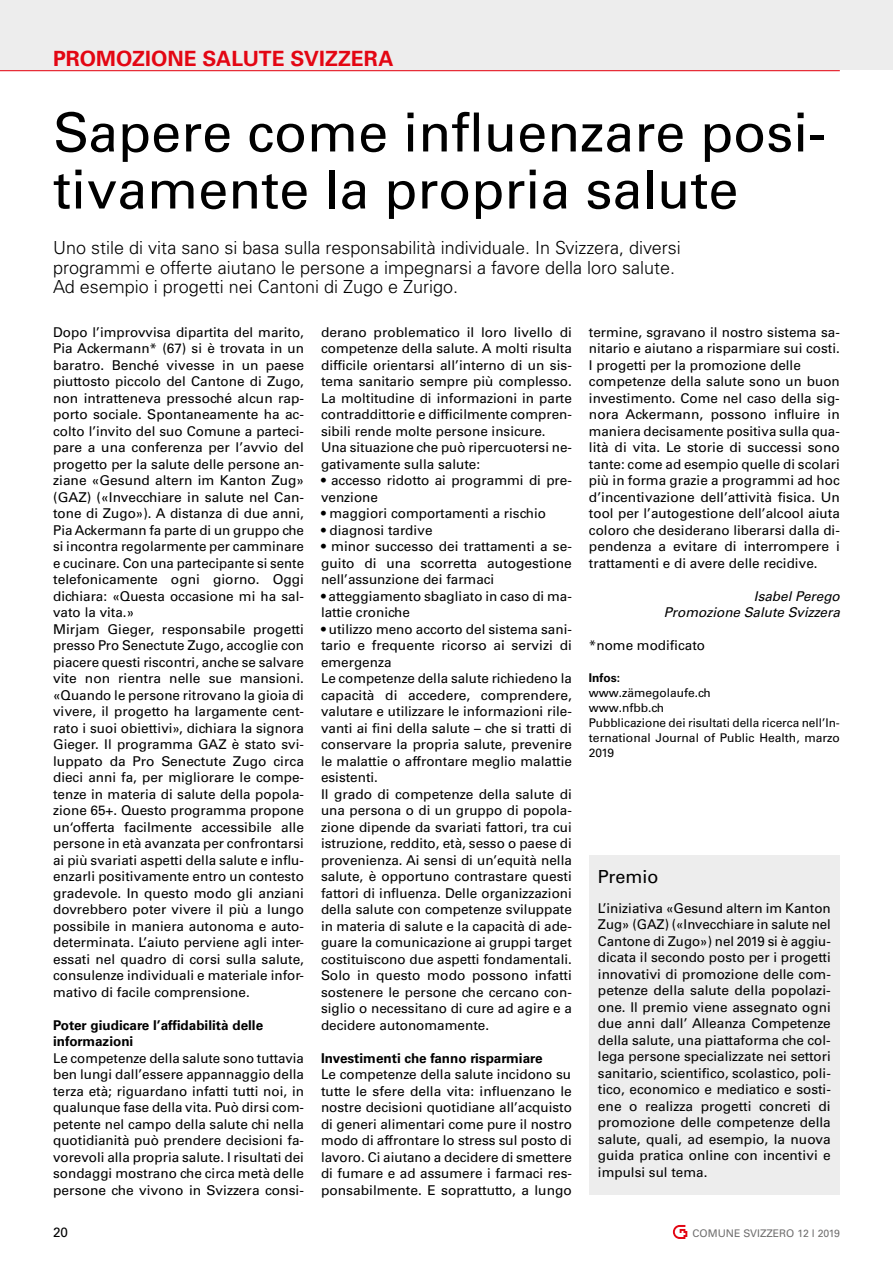
<style>
.page{position:relative;width:893px;height:1263px;background:#fff}
.page>*{position:absolute;margin:0;border:0;box-sizing:border-box;transform-origin:0 0}
.t1{font:54px/57px "Univers LT Std";color:#000}
.t2{font:700 21px "Univers LT Std";color:#e30613}
.t3{font:300 18px/19.5px "Univers LT Std";color:#000}
.t4{font:18px "Univers LT Std";color:#000}
.t5{font:13.5px/16.5px "Univers LT Std";color:#000}
.t6{font:700 13.5px/16.5px "Univers LT Std";color:#000}
.t7{font:italic 13.5px/16.5px "Univers LT Std";color:#000;text-align:right}
.t8{font:12px/15px "Univers LT Std";color:#000}
.t9{font:700 12px "Univers LT Std";color:#000}
.t10{font:10.5px "Univers LT Std";color:#706f6f}
</style>
<div class="page">
<div style="left:0;top:0;width:893px;height:70px;background:#ededed"></div>
<hr style="left:0;top:70px;width:840px;height:1px;background:#e30613">
<svg style="left:673px;top:1225px;width:14px;height:14px"></svg>
<div style="left:589px;top:855px;width:251px;height:340px;background:#ededed"></div>
<h2 class="t2" style="left:53px;top:46px;width:342px">PROMOZIONE SALUTE SVIZZERA</h2>
<h1 class="t1" style="left:53px;top:104px;width:775px">Sapere come influenzare posi&shy;tivamente la propria salute</h1>
<h3 class="t3" style="left:53px;top:238px;width:629px">Uno stile di vita sano si basa sulla responsabilità individuale. In Svizzera, diversi programmi e offerte aiutano le persone a impegnarsi a favore della loro salute.<br>Ad esempio i progetti nei Cantoni di Zugo e Zurigo.</h3>
<p class="t5" style="left:53px;top:324px;width:252px">Dopo l’improvvisa dipartita del marito, Pia Ackermann* (67) si è trovata in un baratro. Benché vivesse in un paese piuttosto piccolo del Cantone di Zugo, non intratteneva pressoché alcun rap&shy;porto sociale. Spontaneamente ha ac&shy;colto l’invito del suo Comune a parteci&shy;pare a una conferenza per l’avvio del progetto per la salute delle persone an&shy;ziane «Gesund altern im Kanton Zug» (GAZ) («Invecchiare in salute nel Can&shy;tone di Zugo»). A distanza di due anni, Pia Ackermann fa parte di un gruppo che si incontra regolarmente per camminare e cucinare. Con una partecipante si sente telefonicamente ogni giorno. Oggi dichiara: «Questa occasione mi ha sal&shy;vato la vita.»<br>Mirjam Gieger, responsabile progetti presso Pro Senectute Zugo, accoglie con piacere questi riscontri, anche se salvare vite non rientra nelle sue mansioni. «Quando le persone ritrovano la gioia di vivere, il progetto ha largamente cent&shy;rato i suoi obiettivi», dichiara la signora Gieger. Il programma GAZ è stato svi&shy;luppato da Pro Senectute Zugo circa dieci anni fa, per migliorare le compe&shy;tenze in materia di salute della popola&shy;zione 65+. Questo programma propone un‘offerta facilmente accessibile alle persone in età avanzata per confrontarsi ai più svariati aspetti della salute e influ&shy;enzarli positivamente entro un contesto gradevole. In questo modo gli anziani dovrebbero poter vivere il più a lungo possibile in maniera autonoma e auto&shy;determinata. L’aiuto perviene agli inter&shy;essati nel quadro di corsi sulla salute, consulenze individuali e materiale infor&shy;mativo di facile comprensione.</p>
<p class="t6" style="left:53px;top:1017px;width:212px">Poter giudicare l’affidabilità delle informazioni</p>
<p class="t5" style="left:53px;top:1050px;width:252px;text-align:justify">Le competenze della salute sono tuttavia ben lungi dall’essere appannaggio della terza età; riguardano infatti tutti noi, in qualunque fase della vita. Può dirsi com&shy;petente nel campo della salute chi nella quotidianità può prendere decisioni fa&shy;vorevoli alla propria salute. I risultati dei sondaggi mostrano che circa metà delle persone che vivono in Svizzera consi-</p>
<p class="t5" style="left:321px;top:324px;width:252px">derano problematico il loro livello di competenze della salute. A molti risulta difficile orientarsi all’interno di un sis&shy;tema sanitario sempre più complesso.<br>La moltitudine di informazioni in parte contraddittorie e difficilmente compren&shy;sibili rende molte persone insicure.<br>Una situazione che può ripercuotersi ne&shy;gativamente sulla salute:</p>
<p class="t5" style="left:321px;top:472px;width:252px">• accesso ridotto ai programmi di pre&shy;venzione</p>
<p class="t5" style="left:321px;top:505px;width:226px">• maggiori comportamenti a rischio</p>
<p class="t5" style="left:321px;top:522px;width:113px">• diagnosi tardive</p>
<p class="t5" style="left:321px;top:538px;width:252px;text-align:justify">• minor successo dei trattamenti a se&shy;guito di una scorretta autogestione nell’assunzione dei farmaci</p>
<p class="t5" style="left:321px;top:588px;width:252px">• atteggiamento sbagliato in caso di ma&shy;lattie croniche</p>
<p class="t5" style="left:321px;top:621px;width:252px">• utilizzo meno accorto del sistema sani&shy;tario e frequente ricorso ai servizi di emergenza<br>Le competenze della salute richiedeno la capacità di accedere, comprendere, valutare e utilizzare le informazioni rile&shy;vanti ai fini della salute – che si tratti di conservare la propria salute, prevenire le malattie o affrontare meglio malattie esistenti.<br>Il grado di competenze della salute di una persona o di un gruppo di popola&shy;zione dipende da svariati fattori, tra cui istruzione, reddito, età, sesso o paese di provenienza. Ai sensi di un’equità nella salute, è opportuno contrastare questi fattori di influenza. Delle organizzazioni della salute con competenze sviluppate in materia di salute e la capacità di ade&shy;guare la comunicazione ai gruppi target costituiscono due aspetti fondamentali.<br>Solo in questo modo possono infatti sostenere le persone che cercano con&shy;siglio o necessitano di cure ad agire e a decidere autonomamente.</p>
<p class="t6" style="left:321px;top:1050px;width:223px">Investimenti che fanno risparmiare</p>
<p class="t5" style="left:321px;top:1066px;width:252px;text-align:justify">Le competenze della salute incidono su tutte le sfere della vita: influenzano le nostre decisioni quotidiane all’acquisto di generi alimentari come pure il nostro modo di affrontare lo stress sul posto di lavoro. Ci aiutano a decidere di smettere di fumare e ad assumere i farmaci res&shy;ponsabilmente. E soprattutto, a lungo</p>
<p class="t5" style="left:589px;top:324px;width:252px">termine, sgravano il nostro sistema sa&shy;nitario e aiutano a risparmiare sui costi.<br>I progetti per la promozione delle competenze della salute sono un buon investimento. Come nel caso della sig&shy;nora Ackermann, possono influire in maniera decisamente positiva sulla qua&shy;lità di vita. Le storie di successi sono tante: come ad esempio quelle di scolari più in forma grazie a programmi ad hoc d’incentivazione dell’attività fisica. Un tool per l’autogestione dell’alcool aiuta coloro che desiderano liberarsi dalla di&shy;pendenza a evitare di interrompere i trattamenti e di avere delle recidive.</p>
<p class="t7" style="left:664px;top:588px;width:177px">Isabel Perego<br>Promozione Salute Svizzera</p>
<p class="t5" style="left:589px;top:637px;width:118px">*nome modificato</p>
<p class="t9" style="left:589px;top:670px;width:33px">Infos:</p>
<p class="t8" style="left:589px;top:685px;width:252px">www.zämegolaufe.ch<br>www.nfbb.ch<br>Pubblicazione dei risultati della ricerca nell’In&shy;ternational Journal of Public Health, marzo<br>2019</p>
<h3 class="t4" style="left:598px;top:866px;width:62px">Premio</h3>
<p class="t5" style="left:598px;top:899px;width:234px;text-align:justify">L’iniziativa «Gesund altern im Kanton Zug» (GAZ) («Invecchiare in salute nel Cantone di Zugo») nel 2019 si è aggiu&shy;dicata il secondo posto per i progetti innovativi di promozione delle com&shy;petenze della salute della popolazi&shy;one. Il premio viene assegnato ogni due anni dall’ Alleanza Competenze della salute, una piattaforma che col&shy;lega persone specializzate nei settori sanitario, scientifico, scolastico, poli&shy;tico, economico e mediatico e sosti&shy;ene o realizza progetti concreti di promozione delle competenze della salute, quali, ad esempio, la nuova guida pratica online con incentivi e impulsi sul tema.</p>
<p class="t5" style="left:53px;top:1224px;width:17px">20</p>
<p class="t10" style="left:693px;top:1227px;width:149px">COMUNE SVIZZERO 12 l 2019</p>
</div>
